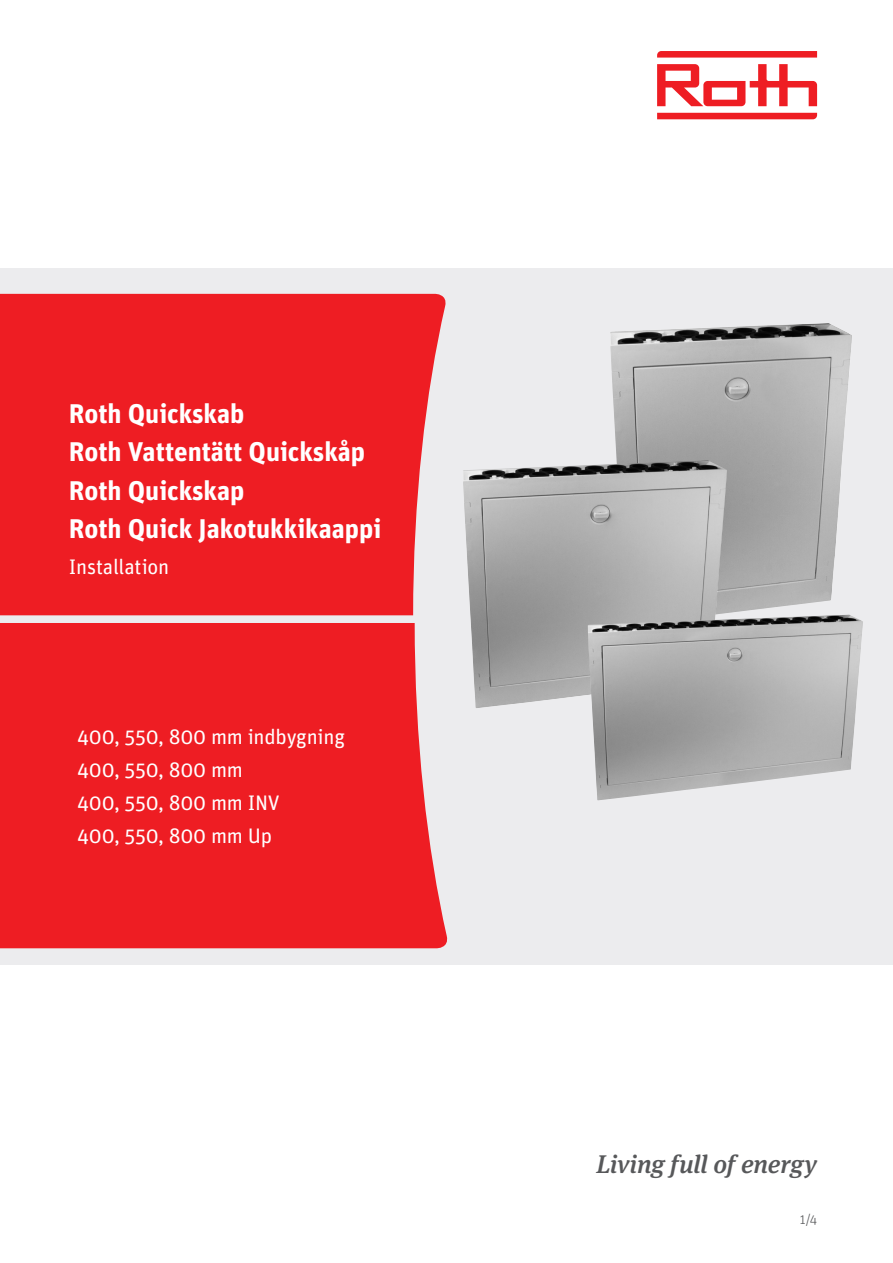
<style>
.page{position:relative;width:893px;height:1263px;background:#fff}
.page>*{position:absolute;margin:0;border:0;box-sizing:border-box;transform-origin:0 0}
.t1{font:700 27px "Unit OT";color:#fff}
.t2{font:italic 500 25.5px "Meta Serif OT";letter-spacing:-.005em;color:#57585a}
.t3{font:21px "Unit OT";letter-spacing:-.01em;color:#fff}
.t4{font:300 13.5px "Unit OT";color:#57585a}
</style>
<div class="page">
<svg style="left:657px;top:113px;width:160px;height:6px"></svg>
<svg style="left:657px;top:51px;width:160px;height:7px"></svg>
<svg style="left:657px;top:64px;width:160px;height:42px"></svg>
<div style="left:0;top:268px;width:893px;height:696px;background:#ececee"></div>
<img style="left:610px;top:323px;width:242px;height:292px">
<img style="left:463px;top:460px;width:264px;height:248px">
<div style="left:0;top:294px;width:446px;height:321px;background:#ee1d23"></div>
<div style="left:0;top:623px;width:448px;height:325px;background:#ee1d23"></div>
<img style="left:588px;top:615px;width:275px;height:185px">
<p class="t1" style="left:69px;top:396px;width:177px">Roth Quickskab</p>
<p class="t1" style="left:69px;top:434px;width:298px">Roth Vattentätt Quickskåp</p>
<p class="t1" style="left:69px;top:473px;width:177px">Roth Quickskap</p>
<p class="t1" style="left:69px;top:511px;width:314px">Roth Quick Jakotukkikaappi</p>
<p class="t3" style="left:69px;top:553px;width:102px">Installation</p>
<p class="t3" style="left:77px;top:724px;width:269px">400, 550, 800 mm indbygning</p>
<p class="t3" style="left:77px;top:757px;width:167px">400, 550, 800 mm</p>
<p class="t3" style="left:77px;top:790px;width:204px">400, 550, 800 mm INV</p>
<p class="t3" style="left:77px;top:823px;width:196px">400, 550, 800 mm Up</p>
<p class="t2" style="left:596px;top:1148px;width:222px">Living full of energy</p>
<p class="t4" style="left:800px;top:1211px;width:19px">1/4</p>
</div>
